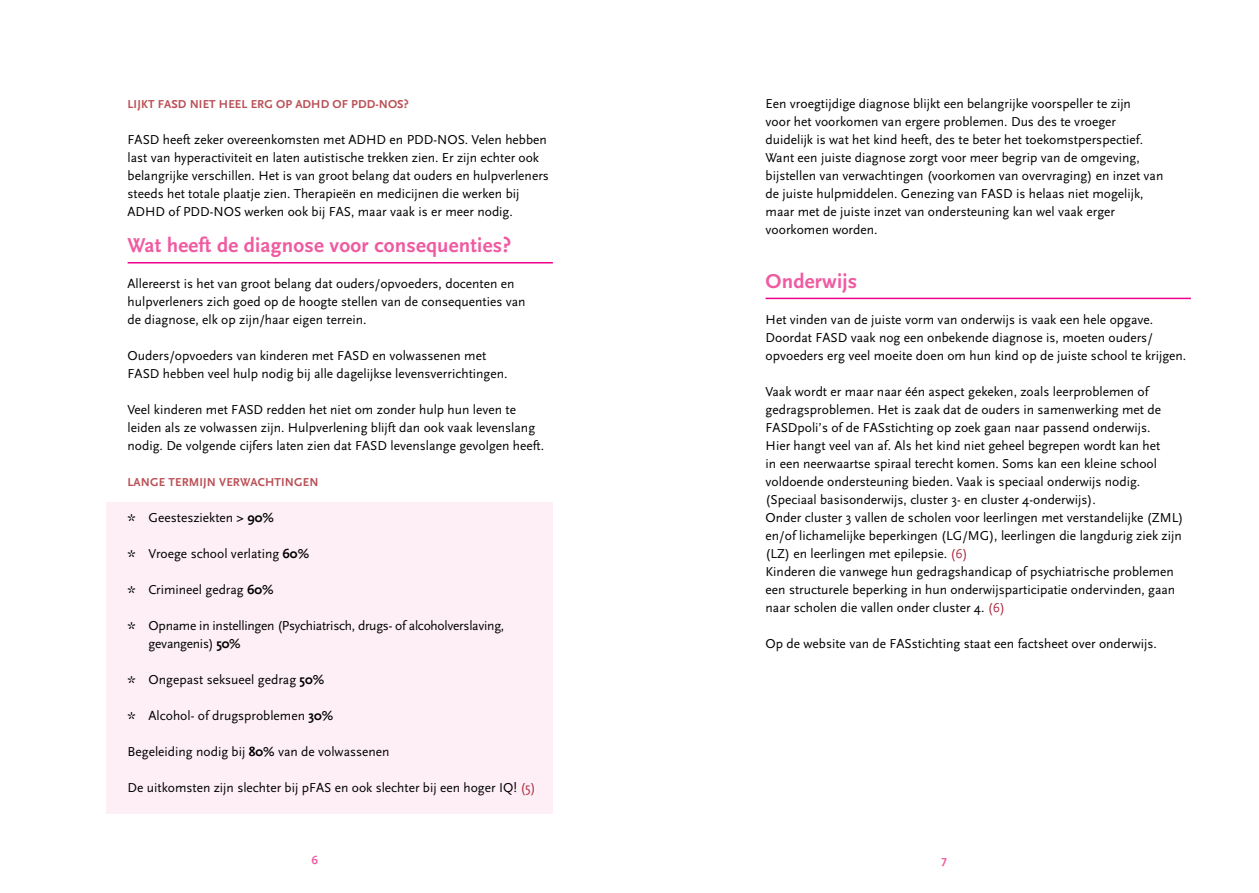
<style>
.page{position:relative;width:1259px;height:893px;background:#fff}
.page>*{position:absolute;margin:0;border:0;box-sizing:border-box;transform-origin:0 0}
.t1{font:700 21px "Scala Sans";letter-spacing:.01em;color:#ef5ba1}
.t2{font:13.5px/18px "Scala Sans";color:#000}
.t3{font:13.5px/18px "Scala Sans";letter-spacing:-.02em;color:#000}
.t4{font:700 12px "Scala Sans";letter-spacing:.01em;color:#ba5157}
.t5{font:700 12px "Scala Sans";color:#ef5ba1}
.s1{font-size:16.5px}
.s2{font-weight:700}
.s3{color:#aa273d}
</style>
<div class="page">
<div style="left:106px;top:502px;width:447px;height:312px;background:#fdeff5"></div>
<hr style="left:128px;top:262px;width:425px;height:1px;background:#ec008c">
<hr style="left:765px;top:298px;width:426px;height:1px;background:#ec008c">
<p class="t4" style="left:128px;top:98px;width:283px">Lijkt FASD niet heel erg op ADH D of PDD-NOS?</p>
<p class="t2" style="left:128px;top:131px;width:423px">FASD heeft zeker overeenkomsten met ADHD en PDD-NOS. Velen hebben last van hyperactiviteit en laten autistische trekken zien. Er zijn echter ook belangrijke verschillen. Het is van groot belang dat ouders en hulpverleners steeds het totale plaatje zien. Therapieën en medicijnen die werken bij ADHD of PDD-NOS werken ook bij FAS, maar vaak is er meer nodig.</p>
<h1 class="t1" style="left:128px;top:234px;width:385px">Wat heeft de diagnose voor consequenties?</h1>
<p class="t2" style="left:128px;top:275px;width:399px">Allereerst is het van groot belang dat ouders/opvoeders, docenten en hulpverleners zich goed op de hoogte stellen van de consequenties van de diagnose, elk op zijn/haar eigen terrein.</p>
<p class="t2" style="left:128px;top:347px;width:381px">Ouders/opvoeders van kinderen met FASD en volwassenen met<br>FASD hebben veel hulp nodig bij alle dagelijkse levensverrichtingen.</p>
<p class="t2" style="left:128px;top:401px;width:418px">Veel kinderen met FASD redden het niet om zonder hulp hun leven te leiden als ze volwassen zijn. Hulpverlening blijft dan ook vaak levenslang nodig. De volgende cijfers laten zien dat FASD levenslange gevolgen heeft.</p>
<p class="t4" style="left:128px;top:476px;width:192px">Lange termijn verwachtingen</p>
<p class="t2" style="left:128px;top:509px;width:148px"><span class="s1">*</span> Geestesziekten <span class="s2">&gt; 90%</span></p>
<p class="t2" style="left:128px;top:545px;width:183px"><span class="s1">*</span> Vroege school verlating <span class="s2">60%</span></p>
<p class="t2" style="left:128px;top:581px;width:148px"><span class="s1">*</span> Crimineel gedrag <span class="s2">60%</span></p>
<p class="t3" style="left:149px;top:617px;width:357px;text-indent:-21px"><span class="s1">*</span> Opname in instellingen (Psychiatrisch, drugs- of alcoholverslaving, gevangenis) <span class="s2">50%</span></p>
<p class="t2" style="left:128px;top:671px;width:198px"><span class="s1">*</span> Ongepast seksueel gedrag <span class="s2">50%</span></p>
<p class="t2" style="left:128px;top:707px;width:207px"><span class="s1">*</span> Alcohol- of drugsproblemen <span class="s2">30%</span></p>
<p class="t2" style="left:128px;top:743px;width:263px">Begeleiding nodig bij <span class="s2">80%</span> van de volwassenen</p>
<p class="t2" style="left:128px;top:779px;width:410px">De uitkomsten zijn slechter bij pFAS en ook slechter bij een hoger IQ! <span class="s3">(5)</span></p>
<p class="t2" style="left:765px;top:95px;width:399px">Een vroegtijdige diagnose blijkt een belangrijke voorspeller te zijn<br>voor het voorkomen van ergere problemen. Dus des te vroeger duidelijk is wat het kind heeft, des te beter het toekomstperspectief.<br>Want een juiste diagnose zorgt voor meer begrip van de omgeving, bijstellen van verwachtingen (voorkomen van overvraging) en inzet van de juiste hulpmiddelen. Genezing van FASD is helaas niet mogelijk, maar met de juiste inzet van ondersteuning kan wel vaak erger voorkomen worden.</p>
<h1 class="t1" style="left:765px;top:270px;width:93px">Onderwijs</h1>
<p class="t2" style="left:765px;top:311px;width:422px">Het vinden van de juiste vorm van onderwijs is vaak een hele opgave.<br>Doordat FASD vaak nog een onbekende diagnose is, moeten ouders/ opvoeders erg veel moeite doen om hun kind op de juiste school te krijgen.</p>
<p class="t2" style="left:765px;top:383px;width:419px">Vaak wordt er maar naar één aspect gekeken, zoals leerproblemen of gedragsproblemen. Het is zaak dat de ouders in samenwerking met de FASDpoli’s of de FASstichting op zoek gaan naar passend onderwijs.<br>Hier hangt veel van af. Als het kind niet geheel begrepen wordt kan het<br>in een neerwaartse spiraal terecht komen. Soms kan een kleine school voldoende ondersteuning bieden. Vaak is speciaal onderwijs nodig. (Speciaal basisonderwijs, cluster 3- en cluster 4-onderwijs).<br>Onder cluster 3 vallen de scholen voor leerlingen met verstandelijke (ZML) en/of lichamelijke beperkingen (LG/MG), leerlingen die langdurig ziek zijn (LZ) en leerlingen met epilepsie. <span class="s3">(6)<br></span>Kinderen die vanwege hun gedragshandicap of psychiatrische problemen een structurele beperking in hun onderwijsparticipatie ondervinden, gaan naar scholen die vallen onder cluster 4. <span class="s3">(6)</span></p>
<p class="t2" style="left:765px;top:635px;width:393px">Op de website van de FASstichting staat een factsheet over onderwijs.</p>
<p class="t5" style="left:311px;top:854px;width:8px">6</p>
<p class="t5" style="left:941px;top:854px;width:7px">7</p>
</div>
